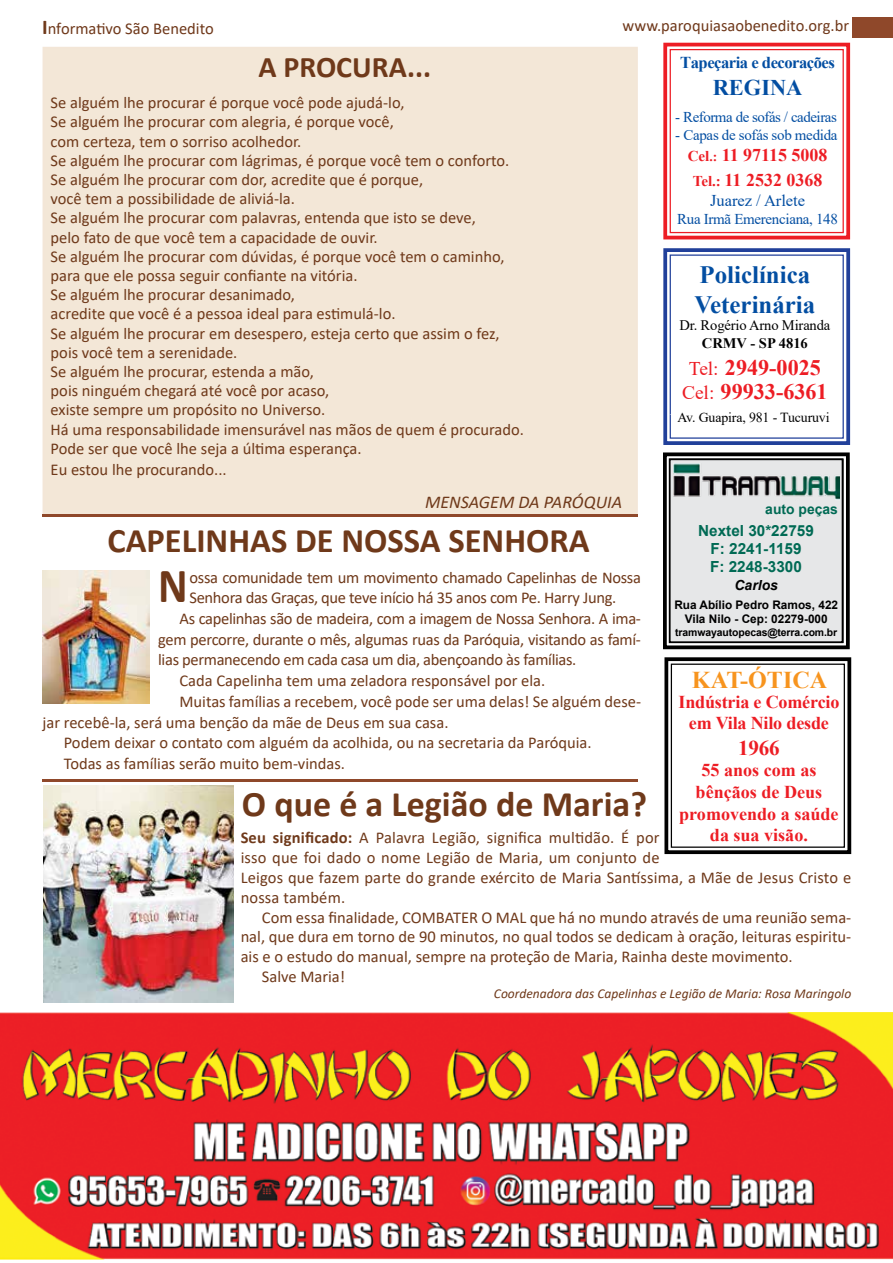
<style>
.page{position:relative;width:893px;height:1263px;background:#fff}
.page>*{position:absolute;margin:0;border:0;box-sizing:border-box;transform-origin:0 0}
.t1{font:700 49.35px "Calibri";color:#6f391a;scale:.91 1}
.t2{font:700 36px "Calibri";color:#6f391a}
.t3{font:700 34.5px "Calibri";color:#6f391a}
.t4{font:700 30px "Calibri";color:#6f391a}
.t5{font:700 24.9px/29.8px "Times New Roman";color:#034ea2}
.t6{font:700 24.15px "Times New Roman";color:#f7941e}
.t7{font:700 22.5px "Times New Roman";color:#034ea2}
.t8{font:700 22.2px/23.5px "Times New Roman";color:#ed1d24;text-align:center}
.t9{font:700 21.15px "Times New Roman";color:#ed1d24}
.t10{font:700 18.15px/21.8px "Times New Roman";color:#ed1d24;text-align:center}
.t11{font:700 18px/25.2px "Times New Roman";color:#ed1d24}
.t12{font:italic 18px "Calibri";color:#6f391a}
.t13{font:700 16.65px "Times New Roman";letter-spacing:-.03em;color:#034ea2}
.t14{font:16.5px/19.2px "Calibri";color:#6f391a}
.t15{font:16.5px "Calibri";letter-spacing:-.02em;color:#6f391a}
.t16{font:16.5px "Calibri";color:#6f381a}
.t17{font:16.5px "Times New Roman";color:#034ea2}
.t18{font:700 15.3px/18.1px "Arial";color:#006a54;text-align:center}
.t19{font:15px "Times New Roman";letter-spacing:-.02em;color:#034ea2}
.t20{font:14.55px "Times New Roman";letter-spacing:-.01em;color:#000}
.t21{font:700 14.55px "Times New Roman";color:#000}
.t22{font:700 13.95px "Arial";color:#006a54}
.t23{font:italic 700 13.95px "Arial";color:#000}
.t24{font:13.8px "Times New Roman";letter-spacing:-.01em;color:#000}
.t25{font:italic 13.5px "Calibri";color:#6f391a}
.t26{font:700 11.85px/14px "Arial";color:#000;text-align:center}
.t27{font:700 10.5px "Arial";letter-spacing:-.01em;color:#000}
.s1{font-weight:700;font-size:21px;color:#6f391a}
.s2{font-size:15px}
.s3{font-size:13.5px}
.s4{font-weight:400;font-size:19.35px}
.s5{font-weight:700}
</style>
<div class="page">
<div style="left:43px;top:47px;width:595px;height:467px;background:#f3e7d7"></div>
<div style="left:852px;top:17px;width:41px;height:20px;background:#8f482a"></div>
<svg style="left:663px;top:42px;width:189px;height:813px"></svg>
<div style="left:671px;top:663px;width:174px;height:185px;border:1px solid #000"></div>
<img style="left:0;top:1012px;width:893px;height:247px">
<img style="left:43px;top:571px;width:107px;height:132px">
<hr style="left:43px;top:779px;width:595px;height:3px;background:#8f482a">
<img style="left:43px;top:786px;width:190px;height:217px">
<hr style="left:42px;top:514px;width:596px;height:3px;background:#8f482a">
<p class="t16" style="left:42px;top:17px;width:173px"><span class="s1">I</span>nformativo São Benedito</p>
<p class="t16" style="left:623px;top:14px;width:228px">www.paroquiasaobenedito.org.br</p>
<p class="t13" style="left:680px;top:50px;width:156px">Tapeçaria e decorações</p>
<h3 class="t7" style="left:713px;top:71px;width:91px">REGINA</h3>
<p class="t19" style="left:675px;top:106px;width:163px">- Reforma de sofás / cadeiras</p>
<p class="t19" style="left:675px;top:124px;width:164px">- Capas de sofás sob medida</p>
<p class="t11" style="left:688px;top:142px;width:141px"><span class="s2">Cel</span><span class="s3">.:</span> 11 97115 5008<br><span class="s2">Tel.:</span> 11 2532 0368</p>
<p class="t17" style="left:710px;top:188px;width:97px">Juarez / Arlete</p>
<p class="t19" style="left:677px;top:208px;width:162px">Rua Irmã Emerenciana, 148</p>
<h3 class="t4" style="left:258px;top:46px;width:174px">A PROCURA...</h3>
<p class="t14" style="left:51px;top:93px;width:475px">Se alguém lhe procurar é porque você pode ajudá-lo,<br>Se alguém lhe procurar com alegria, é porque você,<br>com certeza, tem o sorriso acolhedor.<br>Se alguém lhe procurar com lágrimas, é porque você tem o conforto.<br>Se alguém lhe procurar com dor, acredite que é porque,<br>você tem a possibilidade de aliviá-la.<br>Se alguém lhe procurar com palavras, entenda que isto se deve,<br>pelo fato de que você tem a capacidade de ouvir.<br>Se alguém lhe procurar com dúvidas, é porque você tem o caminho, para que ele possa seguir confiante na vitória.<br>Se alguém lhe procurar desanimado,<br>acredite que você é a pessoa ideal para estimulá-lo.<br>Se alguém lhe procurar em desespero, esteja certo que assim o fez, pois você tem a serenidade.<br>Se alguém lhe procurar, estenda a mão,<br>pois ninguém chegará até você por acaso,<br>existe sempre um propósito no Universo.<br>Há uma responsabilidade imensurável nas mãos de quem é procurado.<br>Pode ser que você lhe seja a última esperança.</p>
<p class="t14" style="left:51px;top:459px;width:178px">Eu estou lhe procurando...</p>
<p class="t12" style="left:425px;top:490px;width:199px">MENSAGEM DA PARÓQUIA</p>
<h3 class="t5" style="left:694px;top:259px;width:122px">Policlínica<br>Veterinária</h3>
<p class="t20" style="left:679px;top:315px;width:152px">Dr. Rogério Arno Miranda</p>
<p class="t21" style="left:702px;top:332px;width:107px">CRMV - SP 4816</p>
<h3 class="t8" style="left:682px;top:355px;width:147px"><span class="s4">Tel:</span> 2949-0025<br><span class="s4">Cel:</span> 99933-6361</h3>
<p class="t24" style="left:677px;top:408px;width:154px">Av. Guapira, 981 - Tucuruvi</p>
<p class="t22" style="left:765px;top:500px;width:74px">auto peças</p>
<p class="t18" style="left:698px;top:521px;width:117px">Nextel 30*22759<br>F: 2241-1159<br>F: 2248-3300</p>
<p class="t23" style="left:735px;top:576px;width:45px">Carlos</p>
<p class="t26" style="left:674px;top:598px;width:165px">Rua Abílio Pedro Ramos, 422<br>Vila Nilo - Cep: 02279-000</p>
<p class="t27" style="left:675px;top:625px;width:164px">tramwayautopecas@terra.com.br</p>
<h3 class="t6" style="left:692px;top:662px;width:137px">KAT-ÓTICA</h3>
<p class="t10" style="left:678px;top:690px;width:162px">Indústria e Comércio em Vila Nilo desde</p>
<p class="t9" style="left:738px;top:732px;width:43px">1966</p>
<p class="t10" style="left:679px;top:759px;width:161px">55 anos com as bênçãos de Deus promovendo a saúde da sua visão.</p>
<h3 class="t3" style="left:107px;top:516px;width:484px">CAPELINHAS DE NOSSA SENHORA</h3>
<p class="t15" style="left:190px;top:566px;width:453px">ossa comunidade tem um movimento chamado Capelinhas de Nossa</p>
<p class="t15" style="left:190px;top:586px;width:428px">Senhora das Graças, que teve início há 35 anos com Pe. Harry Jung.</p>
<p class="t15" style="left:179px;top:607px;width:463px">As capelinhas são de madeira, com a imagem de Nossa Senhora. A ima-</p>
<p class="t15" style="left:158px;top:628px;width:484px">gem percorre, durante o mês, algumas ruas da Paróquia, visitando as famí-</p>
<p class="t15" style="left:158px;top:648px;width:420px">lias permanecendo em cada casa um dia, abençoando às famílias.</p>
<p class="t14" style="left:179px;top:671px;width:367px">Cada Capelinha tem uma zeladora responsável por ela.</p>
<p class="t14" style="left:179px;top:691px;width:463px">Muitas famílias a recebem, você pode ser uma delas! Se alguém dese-</p>
<p class="t14" style="left:43px;top:712px;width:407px">jar recebê-la, será uma benção da mãe de Deus em sua casa.</p>
<p class="t14" style="left:64px;top:733px;width:529px">Podem deixar o contato com alguém da acolhida, ou na secretaria da Paróquia.</p>
<p class="t14" style="left:64px;top:753px;width:283px">Todas as famílias serão muito bem-vindas.</p>
<h1 class="t1" style="left:158px;top:551px;width:34px">N</h1>
<h2 class="t2" style="left:242px;top:779px;width:407px">O que é a Legião de Maria?</h2>
<p class="t14" style="left:241px;top:828px;width:612px;line-height:19.8px"><span class="s5">Seu significado:</span> A Palavra Legião, significa multidão. É por<br>isso que foi dado o nome Legião de Maria, um conjunto de<br>Leigos que fazem parte do grande exército de Maria Santíssima, a Mãe de Jesus Cristo e nossa também.</p>
<p class="t14" style="left:262px;top:907px;width:591px">Com essa finalidade, COMBATER O MAL que há no mundo através de uma reunião sema-</p>
<p class="t14" style="left:241px;top:927px;width:612px">nal, que dura em torno de 90 minutos, no qual todos se dedicam à oração, leituras espiritu-</p>
<p class="t14" style="left:241px;top:947px;width:554px">ais e o estudo do manual, sempre na proteção de Maria, Rainha deste movimento.</p>
<p class="t14" style="left:262px;top:966px;width:85px">Salve Maria!</p>
<p class="t25" style="left:494px;top:984px;width:359px">Coordenadora das Capelinhas e Legião de Maria: Rosa Maringolo</p>
</div>
